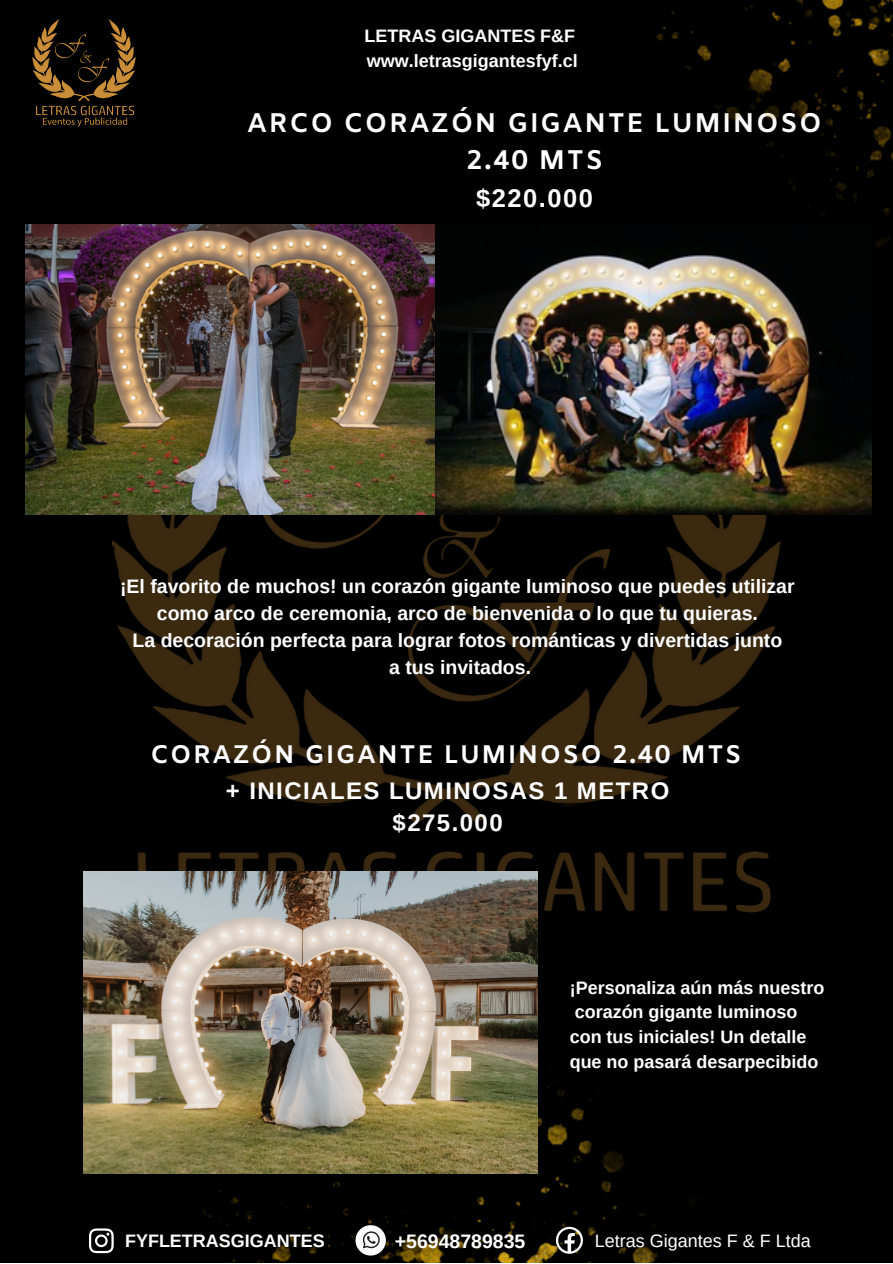
<style>
.page{position:relative;width:893px;height:1264px;background:#fff}
.page>*{position:absolute;margin:0;border:0;box-sizing:border-box;transform-origin:0 0}
.t1{font:700 27px "Amiko";letter-spacing:.06em;color:#fff}
.t2{font:700 25.5px "Amiko";letter-spacing:.06em;color:#fff}
.t3{font:700 25.5px "Arimo";letter-spacing:.06em;color:#fff}
.t4{font:700 24px "Arimo";letter-spacing:.06em;color:#fff}
.t5{font:700 19.5px "Arimo";color:#fff}
.t6{font:700 18px "Arimo";color:#fff}
.t7{font:18px "Arimo";color:#fff}
</style>
<div class="page">
<div style="left:0;top:0;width:892px;height:1262px;background:#000"></div>
<img style="left:32px;top:19px;width:103px;height:107px">
<img style="left:113px;top:515px;width:668px;height:410px">
<img style="left:396px;top:0;width:496px;height:247px">
<img style="left:83px;top:925px;width:575px;height:337px">
<svg style="left:89px;top:1228px;width:25px;height:25px"></svg>
<svg style="left:556px;top:1226px;width:27px;height:27px"></svg>
<svg style="left:355px;top:1225px;width:31px;height:30px"></svg>
<img style="left:26px;top:225px;width:409px;height:290px">
<img style="left:435px;top:225px;width:436px;height:290px">
<img style="left:84px;top:871px;width:453px;height:302px">
<p class="t6" style="left:364px;top:25px;width:212px">LETRAS GIGANTES F&amp;F</p>
<p class="t6" style="left:367px;top:50px;width:212px">www.letrasgigantesfyf.cl</p>
<p class="t1" style="left:247px;top:107px;width:576px">ARCO CORAZÓN GIGANTE LUMINOSO</p>
<p class="t1" style="left:466px;top:144px;width:138px">2.40 MTS</p>
<p class="t3" style="left:476px;top:184px;width:118px">$220.000</p>
<p class="t5" style="left:120px;top:575px;width:676px">¡El favorito de muchos! un corazón gigante luminoso que puedes utilizar</p>
<p class="t5" style="left:157px;top:602px;width:602px">como arco de ceremonia, arco de bienvenida o lo que tu quieras.</p>
<p class="t5" style="left:132px;top:629px;width:651px">La decoración perfecta para lograr fotos románticas y divertidas junto</p>
<p class="t5" style="left:389px;top:656px;width:143px">a tus invitados.</p>
<p class="t2" style="left:150px;top:738px;width:592px">CORAZÓN GIGANTE LUMINOSO 2.40 MTS</p>
<p class="t4" style="left:226px;top:776px;width:445px">+ INICIALES LUMINOSAS 1 METRO</p>
<p class="t4" style="left:392px;top:809px;width:112px">$275.000</p>
<p class="t6" style="left:569px;top:977px;width:256px">¡Personaliza aún más nuestro</p>
<p class="t6" style="left:574px;top:1002px;width:224px">corazón gigante luminoso</p>
<p class="t6" style="left:569px;top:1026px;width:238px">con tus iniciales! Un detalle</p>
<p class="t6" style="left:569px;top:1051px;width:250px">que no pasará desarpecibido</p>
<p class="t6" style="left:125px;top:1230px;width:201px">FYFLETRASGIGANTES</p>
<p class="t5" style="left:395px;top:1230px;width:132px">+56948789835</p>
<p class="t7" style="left:594px;top:1230px;width:217px">Letras Gigantes F &amp; F Ltda</p>
</div>
